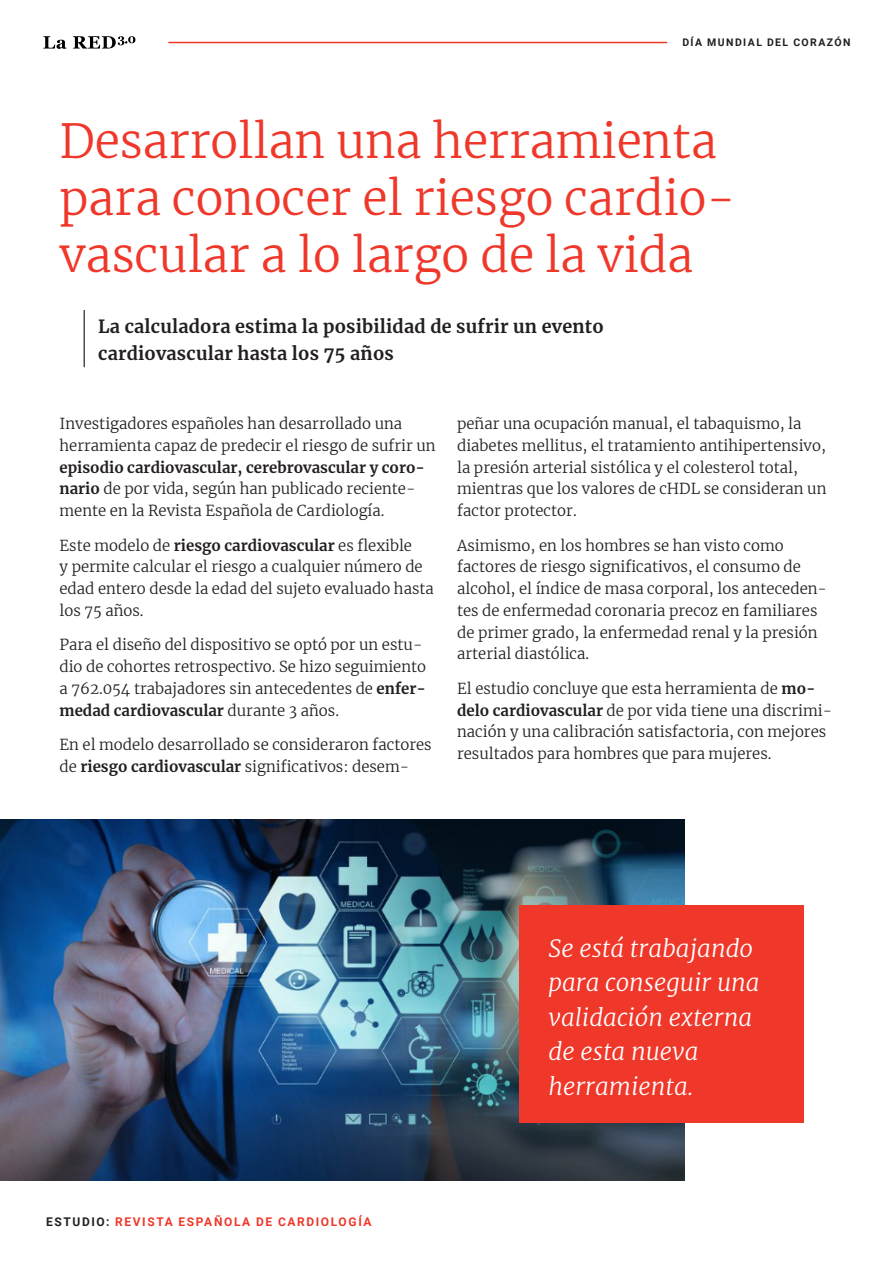
<style>
.page{position:relative;width:893px;height:1263px;background:#fff}
.page>*{position:absolute;margin:0;border:0;box-sizing:border-box;transform-origin:0 0}
.t1{font:300 46.5px/57px "Merriweather";color:#ef372a}
.t2{font:italic 300 24px/34.5px "Merriweather";color:#fff}
.t3{font:700 18px/27px "Merriweather";letter-spacing:.01em;color:#231f20}
.t4{font:300 15px/21.8px "Merriweather";color:#231f20}
.t5{font:700 12px "Roboto";letter-spacing:.135em;color:#ef372a}
.t6{font:700 10.5px "Roboto";letter-spacing:.135em;color:#231f20}
.s1{font-weight:700}
.s2{color:#231f20}
</style>
<div class="page">
<hr style="left:168px;top:42px;width:499px;height:1px;background:#ef372a">
<svg style="left:43px;top:36px;width:92px;height:13px"></svg>
<img style="left:0;top:819px;width:684px;height:362px">
<div style="left:519px;top:905px;width:285px;height:218px;background:#ef372a"></div>
<hr style="left:84px;top:310px;width:1px;height:57px;background:#231f20">
<p class="t6" style="left:682px;top:35px;width:170px">DÍA MUNDIAL DEL CORAZÓN</p>
<p class="t1" style="left:60px;top:111px;width:678px">Desarrollan una herramienta para conocer el riesgo cardio&shy;vascular a lo largo de la vida</p>
<p class="t3" style="left:98px;top:312px;width:507px">La calculadora estima la posibilidad de sufrir un evento cardiovascular hasta los 75 años</p>
<p class="t4" style="left:60px;top:412px;width:378px">Investigadores españoles han desarrollado una herramienta capaz de predecir el riesgo de sufrir un <span class="s1">episodio cardiovascular, cerebrovascular y coro&shy;nario</span> de por vida, según han publicado reciente&shy;mente en la Revista Española de Cardiología.</p>
<p class="t4" style="left:60px;top:534px;width:376px">Este modelo de <span class="s1">riesgo cardiovascular</span> es flexible<br>y permite calcular el riesgo a cualquier número de edad entero desde la edad del sujeto evaluado hasta los 75 años.</p>
<p class="t4" style="left:60px;top:634px;width:368px">Para el diseño del dispositivo se optó por un estu&shy;dio de cohortes retrospectivo. Se hizo seguimiento a 762.054 trabajadores sin antecedentes de <span class="s1">enfer&shy;medad cardiovascular</span> durante 3 años.</p>
<p class="t4" style="left:60px;top:733px;width:374px">En el modelo desarrollado se consideraron factores de <span class="s1">riesgo cardiovascular</span> significativos: desem-</p>
<p class="t4" style="left:457px;top:412px;width:371px">peñar una ocupación manual, el tabaquismo, la diabetes mellitus, el tratamiento antihipertensivo, la presión arterial sistólica y el colesterol total, mientras que los valores de cHDL se consideran un factor protector.</p>
<p class="t4" style="left:457px;top:534px;width:371px">Asimismo, en los hombres se han visto como factores de riesgo significativos, el consumo de alcohol, el índice de masa corporal, los anteceden&shy;tes de enfermedad coronaria precoz en familiares de primer grado, la enfermedad renal y la presión arterial diastólica.</p>
<p class="t4" style="left:457px;top:677px;width:377px">El estudio concluye que esta herramienta de <span class="s1">mo&shy;delo cardiovascular</span> de por vida tiene una discrimi&shy;nación y una calibración satisfactoria, con mejores resultados para hombres que para mujeres.</p>
<p class="t5" style="left:46px;top:1213px;width:327px"><span class="s2">ESTUDIO:</span> REVISTA ESPAÑOLA DE CARDIOLOGÍA</p>
<p class="t2" style="left:549px;top:930px;width:213px">Se está trabajando para conseguir una validación externa de esta nueva herramienta.</p>
</div>
